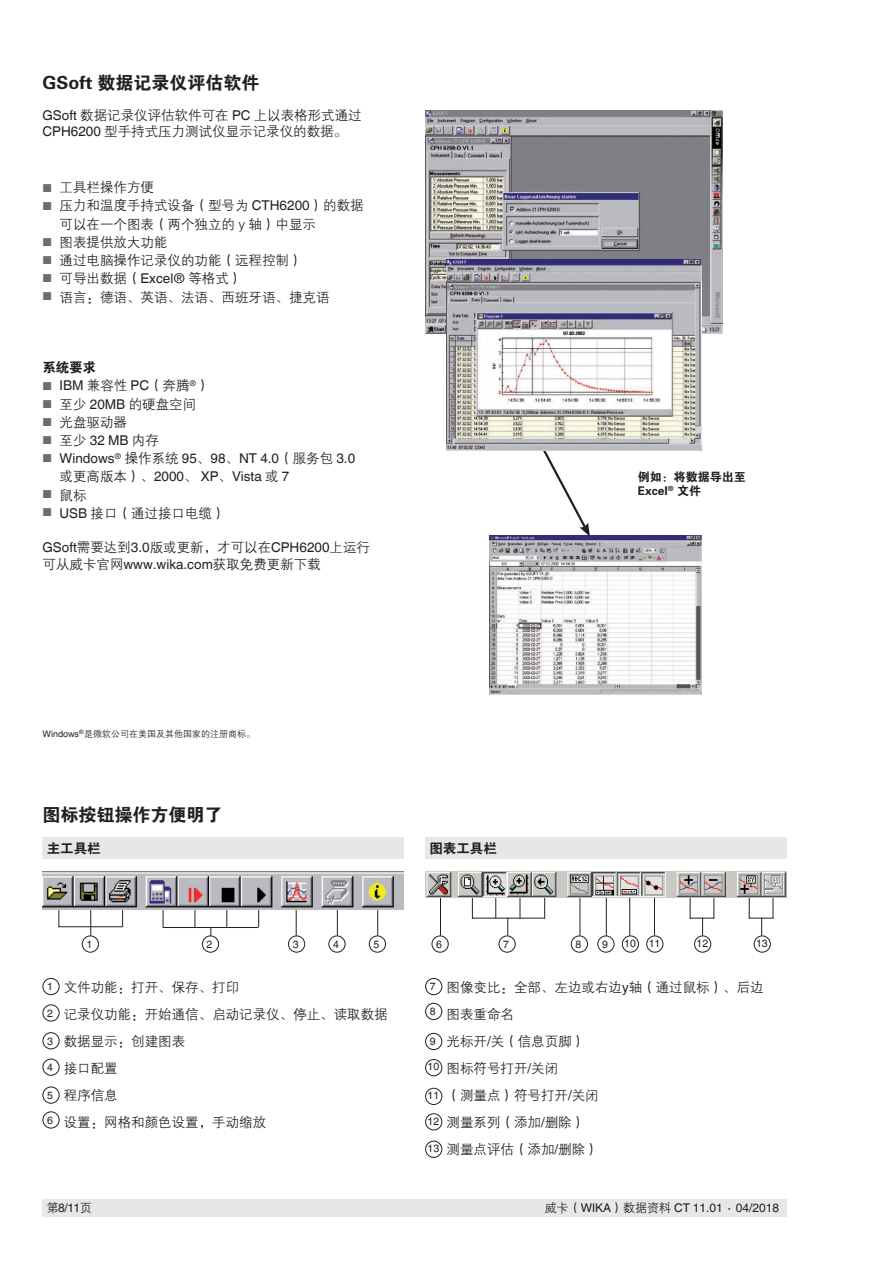
<style>
.page{position:relative;width:893px;height:1263px;background:#fff}
.page>*{position:absolute;margin:0;border:0;box-sizing:border-box;transform-origin:0 0}
.t1{font:18px "FZDHTJW GB1 0";color:#231f20}
.t2{font:13.5px/27px "FZZDXJW GB1 0";color:#231f20}
.t3{font:13.5px/18.3px "Helvetica World";color:#231f20}
.t4{font:13.5px "FZDHTJW GB1 0";color:#231f20}
.t5{font:12px "Helvetica World";color:#231f20}
.t6{font:12px/14.4px "FZDHTJW GB1 0";color:#231f20}
.t7{font:11.55px/18px "Helvetica World";color:#6c6d70;text-align:justify}
.t8{font:10.5px "Helvetica World";color:#231f20}
.t9{font:9px "FZZDXJW GB1 0";color:#231f20}
.s1{font-family:"Helvetica World"}
.s2{font-family:"Helvetica World";font-size:11.55px;color:#6c6d70}
.s3{font-family:"FZZDXJW GB1 0"}
.s4{font-family:"Helvetica World";font-size:10.5px}
</style>
<div class="page">
<div style="left:43px;top:1199px;width:744px;height:17px;background:#e6e7e9"></div>
<div style="left:425px;top:838px;width:362px;height:21px;background:#e6e7e9"></div>
<svg style="left:541px;top:450px;width:49px;height:86px"></svg>
<img style="left:489px;top:536px;width:213px;height:159px">
<svg style="left:58px;top:910px;width:1px;height:16px"></svg>
<svg style="left:122px;top:910px;width:1px;height:17px"></svg>
<svg style="left:90px;top:910px;width:1px;height:25px"></svg>
<hr style="left:58px;top:926px;width:64px;height:1px;background:#231f20">
<svg style="left:163px;top:910px;width:1px;height:17px"></svg>
<svg style="left:195px;top:910px;width:1px;height:17px"></svg>
<svg style="left:226px;top:910px;width:1px;height:17px"></svg>
<svg style="left:258px;top:910px;width:1px;height:17px"></svg>
<hr style="left:163px;top:927px;width:95px;height:1px;background:#231f20">
<svg style="left:296px;top:910px;width:1px;height:25px"></svg>
<svg style="left:337px;top:910px;width:1px;height:25px"></svg>
<svg style="left:377px;top:910px;width:1px;height:25px"></svg>
<div style="left:82px;top:935px;width:17px;height:17px;border:1px solid #231f20;border-radius:50%"></div>
<div style="left:202px;top:935px;width:17px;height:17px;border:1px solid #231f20;border-radius:50%"></div>
<div style="left:288px;top:935px;width:17px;height:17px;border:1px solid #231f20;border-radius:50%"></div>
<div style="left:328px;top:935px;width:17px;height:17px;border:1px solid #231f20;border-radius:50%"></div>
<div style="left:369px;top:935px;width:17px;height:17px;border:1px solid #231f20;border-radius:50%"></div>
<img style="left:43px;top:872px;width:361px;height:38px">
<hr style="left:440px;top:893px;width:1px;height:42px;background:#231f20">
<svg style="left:520px;top:897px;width:1px;height:21px"></svg>
<svg style="left:472px;top:897px;width:1px;height:21px"></svg>
<svg style="left:495px;top:897px;width:1px;height:21px"></svg>
<svg style="left:544px;top:897px;width:1px;height:21px"></svg>
<hr style="left:472px;top:918px;width:73px;height:1px;background:#231f20">
<svg style="left:507px;top:918px;width:1px;height:17px"></svg>
<svg style="left:749px;top:897px;width:25px;height:38px"></svg>
<svg style="left:690px;top:897px;width:24px;height:38px"></svg>
<hr style="left:580px;top:893px;width:1px;height:42px;background:#231f20">
<hr style="left:606px;top:893px;width:1px;height:42px;background:#231f20">
<hr style="left:629px;top:893px;width:1px;height:42px;background:#231f20">
<hr style="left:654px;top:893px;width:1px;height:42px;background:#231f20">
<div style="left:432px;top:935px;width:17px;height:17px;border:1px solid #231f20;border-radius:50%"></div>
<div style="left:499px;top:935px;width:17px;height:17px;border:1px solid #231f20;border-radius:50%"></div>
<div style="left:571px;top:935px;width:17px;height:17px;border:1px solid #231f20;border-radius:50%"></div>
<div style="left:597px;top:935px;width:17px;height:17px;border:1px solid #231f20;border-radius:50%"></div>
<div style="left:622px;top:935px;width:17px;height:17px;border:1px solid #231f20;border-radius:50%"></div>
<div style="left:646px;top:935px;width:17px;height:17px;border:1px solid #231f20;border-radius:50%"></div>
<div style="left:694px;top:935px;width:17px;height:17px;border:1px solid #231f20;border-radius:50%"></div>
<div style="left:754px;top:935px;width:17px;height:17px;border:1px solid #231f20;border-radius:50%"></div>
<img style="left:425px;top:872px;width:362px;height:25px">
<img style="left:425px;top:111px;width:298px;height:223px">
<img style="left:446px;top:259px;width:256px;height:191px">
<div style="left:43px;top:978px;width:17px;height:17px;border:1px solid #231f20;border-radius:50%"></div>
<div style="left:43px;top:1004px;width:17px;height:17px;border:1px solid #231f20;border-radius:50%"></div>
<div style="left:43px;top:1032px;width:17px;height:17px;border:1px solid #231f20;border-radius:50%"></div>
<div style="left:43px;top:1059px;width:17px;height:17px;border:1px solid #231f20;border-radius:50%"></div>
<div style="left:43px;top:1086px;width:17px;height:17px;border:1px solid #231f20;border-radius:50%"></div>
<div style="left:43px;top:1111px;width:17px;height:17px;border:1px solid #231f20;border-radius:50%"></div>
<div style="left:425px;top:978px;width:17px;height:17px;border:1px solid #231f20;border-radius:50%"></div>
<div style="left:425px;top:1003px;width:17px;height:17px;border:1px solid #231f20;border-radius:50%"></div>
<div style="left:425px;top:1033px;width:17px;height:17px;border:1px solid #231f20;border-radius:50%"></div>
<div style="left:425px;top:1059px;width:17px;height:17px;border:1px solid #231f20;border-radius:50%"></div>
<div style="left:425px;top:1088px;width:17px;height:17px;border:1px solid #231f20;border-radius:50%"></div>
<div style="left:425px;top:1113px;width:17px;height:17px;border:1px solid #231f20;border-radius:50%"></div>
<div style="left:425px;top:1141px;width:17px;height:17px;border:1px solid #231f20;border-radius:50%"></div>
<div style="left:43px;top:838px;width:361px;height:21px;background:#e6e7e9"></div>
<h1 class="t1" style="left:43px;top:73px;width:218px">GSoft 数据记录仪评估软件</h1>
<p class="t2" style="left:43px;top:108px;width:321px;line-height:16.2px"><span class="s1">GSoft</span> 数据记录仪评估软件可在 <span class="s1">PC</span> 上以表格形式通过<br><span class="s1">CPH6200</span> 型手持式压力测试仪显示记录仪的数据。</p>
<p class="t2" style="left:60px;top:179px;width:306px;line-height:18.3px;text-indent:-17px"><span class="s2">■</span> 工具栏操作方便<br>压力和温度手持式设备（型号为 <span class="s1">CTH6200</span>）的数据可以在一个图表（两个独立的ｙ轴）中显示<br>图表提供放大功能<br>通过电脑操作记录仪的功能（远程控制）<br>可导出数据（<span class="s1">Excel®</span> 等格式）<br>语言：德语、英语、法语、西班牙语、捷克语</p>
<p class="t7" style="left:43px;top:197px;width:11px">■</p>
<p class="t7" style="left:43px;top:233px;width:11px">■ ■ ■ ■</p>
<p class="t4" style="left:43px;top:360px;width:55px">系统要求</p>
<p class="t2" style="left:60px;top:377px;width:152px;line-height:18.3px;text-indent:-17px"><span class="s2">■</span> <span class="s1">IBM</span> 兼容性 <span class="s1">PC</span>（奔腾<sup>®</sup>）至少 <span class="s1">20MB</span> 的硬盘空间光盘驱动器<br>至少 <span class="s1">32 MB</span> 内存</p>
<p class="t3" style="left:60px;top:449px;width:297px">Windows<sup>®</sup> <span class="s3">操作系统</span> 95<span class="s3">、</span>98<span class="s3">、</span>NT 4.0<span class="s3">（服务包</span> 3.0<span class="s3">或更高版本）、</span>2000<span class="s3">、</span> XP<span class="s3">、</span>Vista <span class="s3">或</span> 7</p>
<p class="t2" style="left:60px;top:486px;width:167px;line-height:18.3px">鼠标<br><span class="s1">USB</span> 接口（通过接口电缆）</p>
<p class="t7" style="left:43px;top:395px;width:11px">■ ■ ■ ■</p>
<p class="t7" style="left:43px;top:485px;width:11px">■ ■</p>
<p class="t2" style="left:43px;top:540px;width:329px;line-height:16.2px"><span class="s1">GSoft</span>需要达到<span class="s1">3.0</span>版或更新，才可以在<span class="s1">CPH6200</span>上运行可从威卡官网<span class="s1">www.wika.com</span>获取免费更新下载</p>
<p class="t9" style="left:43px;top:729px;width:214px"><span class="s1">Windows</span><sup>®</sup>是微软公司在美国及其他国家的注册商标。</p>
<h1 class="t1" style="left:43px;top:805px;width:182px">图标按钮操作方便明了</h1>
<p class="t4" style="left:47px;top:841px;width:55px">主工具栏</p>
<p class="t4" style="left:429px;top:841px;width:69px">图表工具栏</p>
<p class="t6" style="left:638px;top:469px;width:109px">例如：将数据导出至<br>Excel<sup>®</sup> 文件</p>
<p class="t8" style="left:86px;top:938px;width:7px">1</p>
<p class="t8" style="left:207px;top:938px;width:7px">2</p>
<p class="t8" style="left:293px;top:938px;width:7px">3</p>
<p class="t8" style="left:333px;top:938px;width:7px">4</p>
<p class="t8" style="left:373px;top:938px;width:7px">5</p>
<p class="t8" style="left:436px;top:938px;width:7px">6</p>
<p class="t8" style="left:503px;top:938px;width:7px">7</p>
<p class="t8" style="left:575px;top:938px;width:7px">8</p>
<p class="t8" style="left:602px;top:938px;width:7px">9</p>
<p class="t8" style="left:624px;top:937px;width:38px">10 11</p>
<p class="t8" style="left:697px;top:937px;width:13px">12</p>
<p class="t8" style="left:756px;top:937px;width:13px">13</p>
<p class="t2" style="left:64px;top:974px;width:325px;text-indent:-17px"><span class="s4">1</span> 文件功能：打开、保存、打印<br>记录仪功能：开始通信、启动记录仪、停止、读取数据数据显示：创建图表<br>接口配置<br>程序信息<br>设置：网格和颜色设置，手动缩放</p>
<p class="t8" style="left:47px;top:1007px;width:7px">2</p>
<p class="t8" style="left:47px;top:1035px;width:7px">3</p>
<p class="t8" style="left:47px;top:1061px;width:7px">4</p>
<p class="t8" style="left:47px;top:1089px;width:7px">5</p>
<p class="t8" style="left:47px;top:1114px;width:7px">6</p>
<p class="t2" style="left:446px;top:974px;width:319px;text-indent:-17px"><span class="s4">7</span> 图像变比：全部、左边或右边<span class="s1">y</span>轴（通过鼠标）、后边图表重命名<br>光标开<span class="s1">/</span>关（信息页脚）<br>图标符号打开<span class="s1">/</span>关闭<br>（测量点）符号打开<span class="s1">/</span>关闭<br>测量系列（添加<span class="s1">/</span>删除）<br>测量点评估（添加<span class="s1">/</span>删除）</p>
<p class="t8" style="left:430px;top:1005px;width:7px">8</p>
<p class="t8" style="left:430px;top:1035px;width:7px">9</p>
<p class="t8" style="left:428px;top:1061px;width:13px">10</p>
<p class="t8" style="left:428px;top:1089px;width:13px">11</p>
<p class="t8" style="left:428px;top:1115px;width:13px">12</p>
<p class="t8" style="left:428px;top:1142px;width:13px">13</p>
<p class="t5" style="left:47px;top:1201px;width:47px"><span class="s3">第</span>8/11<span class="s3">页</span></p>
<p class="t5" style="left:545px;top:1201px;width:236px"><span class="s3">威卡（</span>WIKA<span class="s3">）数据资料</span> CT 11.01 ∙ 04/2018</p>
</div>
